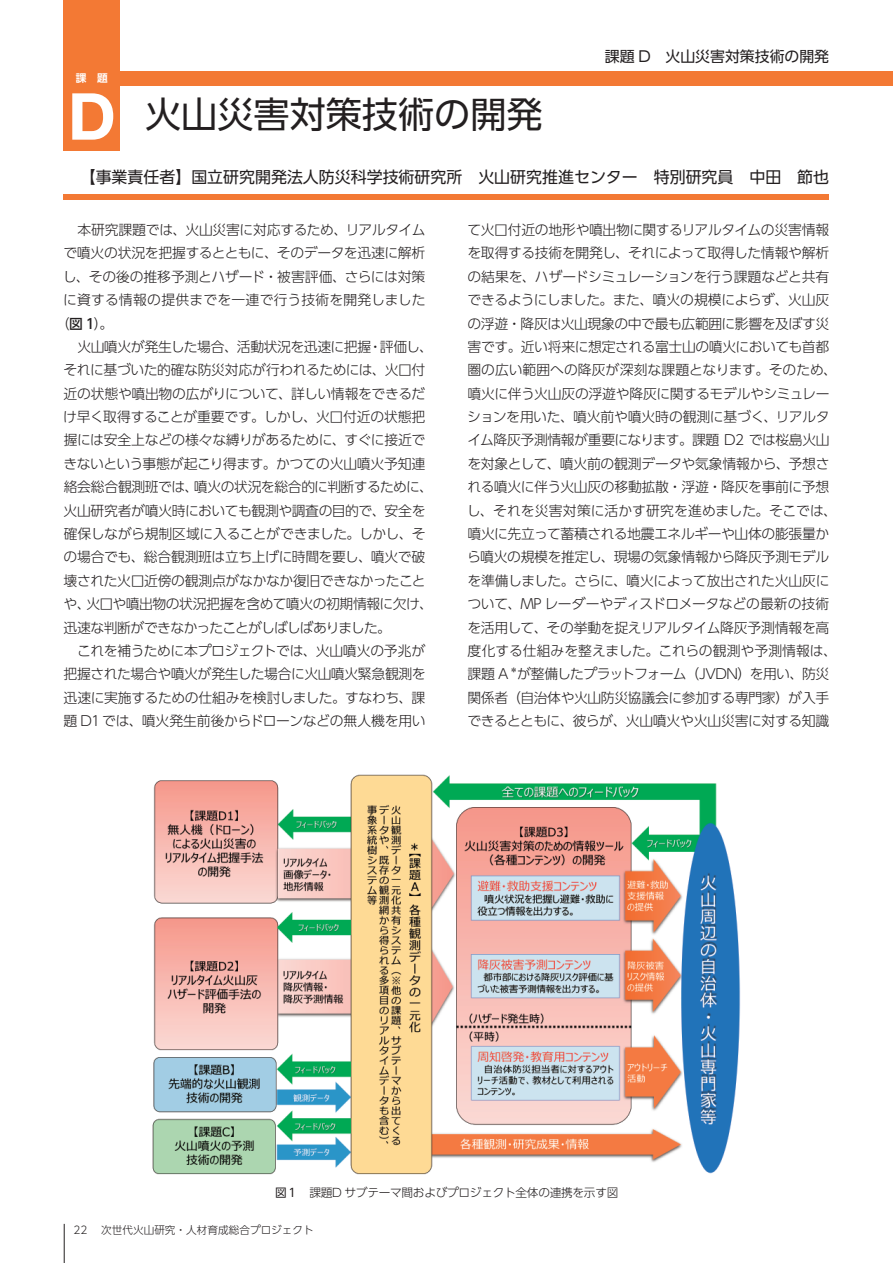
<style>
.page{position:relative;width:893px;height:1263px;background:#fff}
.page>*{position:absolute;margin:0;border:0;box-sizing:border-box;transform-origin:0 0}
.t1{font:700 64.8px "Helvetica Neue";color:#fff}
.t2{font:36.15px "UD Shin Go Pro";color:#231f20}
.t3{font:15.9px "UD Shin Go Pro";color:#231f20}
.t4{font:14.85px "UD Shin Go Pro";color:#231f20}
.t5{font:300 13.8px/23.4px "UD Shin Go Pro";letter-spacing:-.025em;color:#231f20}
.t6{font:300 13.8px "UD Shin Go Pro";letter-spacing:.01em;color:#231f20}
.t7{font:300 13.8px "UD Shin Go Pro";letter-spacing:-.06em;color:#231f20}
.t8{font:300 11.7px "UD Shin Go Pro";letter-spacing:-.025em;color:#231f20}
.t9{font:300 10.65px "UD Shin Go Pro";color:#231f20}
.t10{font:700 10.65px "UD Shin Go Pro De";color:#fff}
.t11{font:300 8.1px "UD Shin Go Pro";color:#231f20}
.s1{font-weight:500}
.s2{font-weight:400}
</style>
<div class="page">
<hr style="left:64px;top:1224px;width:1px;height:39px;background:#231f20">
<div style="left:64px;top:0;width:56px;height:150px;background:#f37934"></div>
<div style="left:64px;top:194px;width:765px;height:6px;background:#f37934"></div>
<div style="left:119px;top:71px;width:774px;height:14px;background:#f37934"></div>
<img style="left:152px;top:774px;width:589px;height:401px">
<p class="t10" style="left:76px;top:69px;width:33px">課　題</p>
<h1 class="t1" style="left:68px;top:66px;width:50px">D</h1>
<h2 class="t2" style="left:145px;top:85px;width:399px">火山災害対策技術の開発</h2>
<p class="t4" style="left:605px;top:44px;width:226px">課題 D　火山災害対策技術の開発</p>
<p class="t3" style="left:80px;top:164px;width:751px">【事業責任者】国立研究開発法人防災科学技術研究所　火山研究推進センター　特別研究員　中田　節也</p>
<p class="t5" style="left:77px;top:218px;width:350px">本研究課題では、火山災害に対応するため、リアルタイム</p>
<p class="t5" style="left:63px;top:241px;width:363px">で噴火の状況を把握するとともに、そのデータを迅速に解析</p>
<p class="t5" style="left:63px;top:264px;width:364px">し、その後の推移予測とハザード・被害評価、さらには対策</p>
<p class="t6" style="left:63px;top:289px;width:364px">に資する情報の提供までを一連で行う技術を開発しました</p>
<p class="t5" style="left:56px;top:311px;width:59px">（<span class="s1">図 1</span>）。</p>
<p class="t5" style="left:77px;top:334px;width:357px">火山噴火が発生した場合、活動状況を迅速に把握・評価し、</p>
<p class="t5" style="left:64px;top:358px;width:363px">それに基づいた的確な防災対応が行われるためには、火口付</p>
<p class="t5" style="left:64px;top:381px;width:363px">近の状態や噴出物の広がりについて、詳しい情報をできるだ</p>
<p class="t5" style="left:63px;top:405px;width:364px">け早く取得することが重要です。しかし、火口付近の状態把</p>
<p class="t5" style="left:64px;top:428px;width:363px">握には安全上などの様々な縛りがあるために、すぐに接近で</p>
<p class="t5" style="left:63px;top:451px;width:363px">きないという事態が起こり得ます。かつての火山噴火予知連</p>
<p class="t5" style="left:64px;top:475px;width:371px">絡会総合観測班では、噴火の状況を総合的に判断するために、</p>
<p class="t5" style="left:64px;top:498px;width:363px">火山研究者が噴火時においても観測や調査の目的で、安全を</p>
<p class="t5" style="left:64px;top:521px;width:363px">確保しながら規制区域に入ることができました。しかし、そ</p>
<p class="t5" style="left:64px;top:545px;width:363px">の場合でも、総合観測班は立ち上げに時間を要し、噴火で破</p>
<p class="t5" style="left:64px;top:568px;width:364px">壊された火口近傍の観測点がなかなか復旧できなかったこと</p>
<p class="t5" style="left:63px;top:592px;width:371px">や、火口や噴出物の状況把握を含めて噴火の初期情報に欠け、</p>
<p class="t7" style="left:64px;top:616px;width:329px">迅速な判断ができなかったことがしばしばありました。</p>
<p class="t5" style="left:77px;top:638px;width:350px">これを補うために本プロジェクトでは、火山噴火の予兆が</p>
<p class="t5" style="left:64px;top:662px;width:363px">把握された場合や噴火が発生した場合に火山噴火緊急観測を</p>
<p class="t5" style="left:64px;top:685px;width:363px">迅速に実施するための仕組みを検討しました。すなわち、課</p>
<p class="t5" style="left:64px;top:709px;width:363px">題 D1 では、噴火発生前後からドローンなどの無人機を用い</p>
<p class="t5" style="left:467px;top:218px;width:372px">て火口付近の地形や噴出物に関するリアルタイムの災害情報を取得する技術を開発し、それによって取得した情報や解析の結果を、ハザードシミュレーションを行う課題などと共有できるようにしました。また、噴火の規模によらず、火山灰の浮遊・降灰は火山現象の中で最も広範囲に影響を及ぼす災害です。近い将来に想定される富士山の噴火においても首都圏の広い範囲への降灰が深刻な課題となります。そのため、噴火に伴う火山灰の浮遊や降灰に関するモデルやシミュレーションを用いた、噴火前や噴火時の観測に基づく、リアルタイム降灰予測情報が重要になります。課題 D2 では桜島火山を対象として、噴火前の観測データや気象情報から、予想される噴火に伴う火山灰の移動拡散・浮遊・降灰を事前に予想し、それを災害対策に活かす研究を進めました。そこでは、噴火に先立って蓄積される地震エネルギーや山体の膨張量から噴火の規模を推定し、現場の気象情報から降灰予測モデルを準備しました。さらに、噴火によって放出された火山灰について、MP レーダーやディスドロメータなどの最新の技術を活用して、その挙動を捉えリアルタイム降灰予測情報を高度化する仕組みを整えました。これらの観測や予測情報は、課題 A</p>
<p class="t5" style="left:467px;top:662px;width:363px;text-align:justify;text-indent:50px">が整備したプラットフォーム（JVDN）を用い、防災関係者（自治体や火山防災協議会に参加する専門家）が入手できるとともに、彼らが、火山噴火や火山災害に対する知識</p>
<p class="t11" style="left:510px;top:663px;width:10px">＊</p>
<p class="t8" style="left:275px;top:1183px;width:345px"><span class="s2">図１</span>　課題D サブテーマ間およびプロジェクト全体の連携を示す図</p>
<p class="t9" style="left:74px;top:1222px;width:16px">22</p>
<p class="t9" style="left:101px;top:1222px;width:214px">次世代火山研究・人材育成総合プロジェクト</p>
</div>
